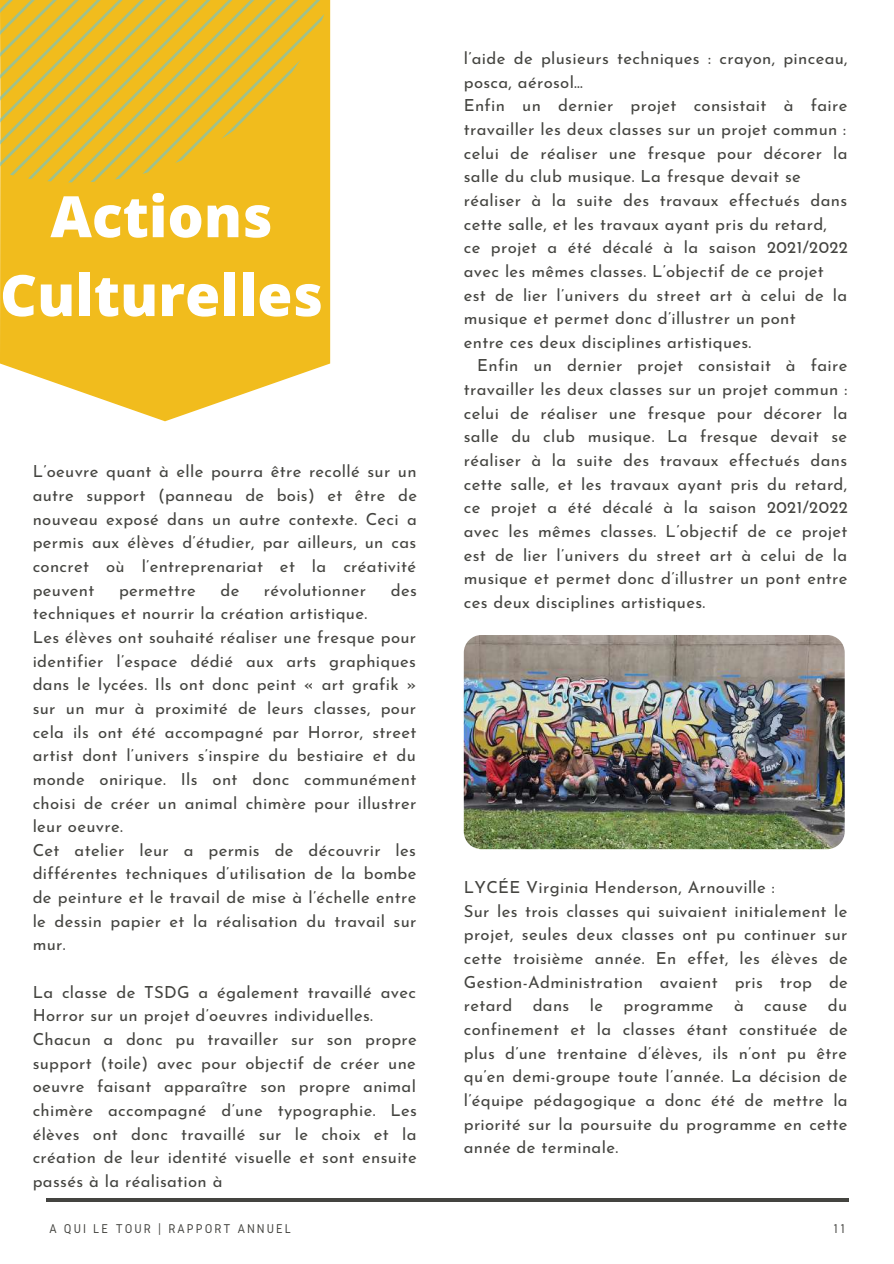
<style>
.page{position:relative;width:894px;height:1264px;background:#fff}
.page>*{position:absolute;margin:0;border:0;box-sizing:border-box;transform-origin:0 0}
.t1{font:800 57px/78.8px "Open Sans";color:#fff;text-align:center}
.t2{font:16.65px/23.7px "Josefin Sans";letter-spacing:.02em;color:#444440}
.t3{font:13.2px "Gidole";letter-spacing:.15em;color:#444440}
</style>
<div class="page">
<svg style="left:0;top:179px;width:330px;height:242px;background:#f2c438"></svg>
<svg style="left:90px;top:179px;width:241px;height:3px"></svg>
<svg style="left:0;top:0;width:331px;height:179px;background:#e5bc2d"></svg>
<hr style="left:46px;top:1198px;width:802px;height:3px;background:#444440">
<img style="left:463px;top:635px;width:381px;height:214px;border-radius:18px">
<h1 class="t1" style="left:0;top:176px;width:324px">Actions<br>Culturelles</h1>
<p class="t2" style="left:33px;top:461px;width:385px;text-align:justify">L’oeuvre quant à elle pourra être recollé sur un autre support (panneau de bois) et être de nouveau exposé dans un autre contexte. Ceci a permis aux élèves d’étudier, par ailleurs, un cas concret où l’entreprenariat et la créativité peuvent</p>
<p class="t2" style="left:119px;top:579px;width:78px">permettre</p>
<p class="t2" style="left:220px;top:579px;width:20px">de</p>
<p class="t2" style="left:264px;top:579px;width:104px">révolutionner</p>
<p class="t2" style="left:390px;top:579px;width:28px">des</p>
<p class="t2" style="left:33px;top:603px;width:385px">techniques et nourrir la création artistique.<br>Les élèves ont souhaité réaliser une fresque pour identifier l’espace dédié aux arts graphiques dans le lycées. Ils ont donc peint « art grafik » sur un mur à proximité de leurs classes, pour cela ils ont été accompagné par Horror, street artist dont l’univers s’inspire du bestiaire et du monde onirique. Ils ont donc communément choisi de créer un animal chimère pour illustrer leur oeuvre.<br>Cet atelier leur a permis de découvrir les différentes techniques d’utilisation de la bombe de peinture et le travail de mise à l’échelle entre le dessin papier et la réalisation du travail sur mur.</p>
<p class="t2" style="left:33px;top:981px;width:385px">La classe de TSDG a également travaillé avec Horror sur un projet d’oeuvres individuelles.<br>Chacun a donc pu travailler sur son propre support (toile) avec pour objectif de créer une oeuvre faisant apparaître son propre animal chimère accompagné d’une typographie. Les élèves ont donc travaillé sur le choix et la création de leur identité visuelle et sont ensuite passés à la réalisation à</p>
<p class="t2" style="left:463px;top:48px;width:385px">l’aide de plusieurs techniques : crayon, pinceau, posca, aérosol…<br>Enfin un dernier projet consistait à faire travailler les deux classes sur un projet commun : celui de réaliser une fresque pour décorer la salle du club musique. La fresque devait se réaliser à la suite des travaux effectués dans cette salle, et les travaux ayant pris du retard,<br>ce projet a été décalé à la saison 2021/2022 avec les mêmes classes. L’objectif de ce projet est de lier l’univers du street art à celui de la musique et permet donc d’illustrer un pont<br>entre ces deux disciplines artistiques.</p>
<p class="t2" style="left:463px;top:355px;width:385px;text-align:justify;text-indent:13px">Enfin un dernier projet consistait à faire travailler les deux classes sur un projet commun : celui de réaliser une fresque pour décorer la salle du club musique. La fresque devait se réaliser à la suite des travaux effectués dans cette salle, et les travaux ayant pris du retard, ce projet a été décalé à la saison 2021/2022 avec les mêmes classes. L’objectif de ce projet est de lier l’univers du street art à celui de la musique et permet donc d’illustrer un pont entre ces deux disciplines artistiques.</p>
<p class="t2" style="left:463px;top:877px;width:385px">LYCÉE Virginia Henderson, Arnouville :<br>Sur les trois classes qui suivaient initialement le projet, seules deux classes ont pu continuer sur cette troisième année. En effet, les élèves de Gestion-Administration avaient pris trop de retard dans le programme à cause du confinement et la classes étant constituée de plus d’une trentaine d’élèves, ils n’ont pu être qu’en demi-groupe toute l’année. La décision de l’équipe pédagogique a donc été de mettre la priorité sur la poursuite du programme en cette année de terminale.</p>
<p class="t3" style="left:49px;top:1220px;width:243px">A QUI LE TOUR | RAPPORT ANNUEL</p>
<p class="t3" style="left:833px;top:1221px;width:13px">11</p>
</div>
